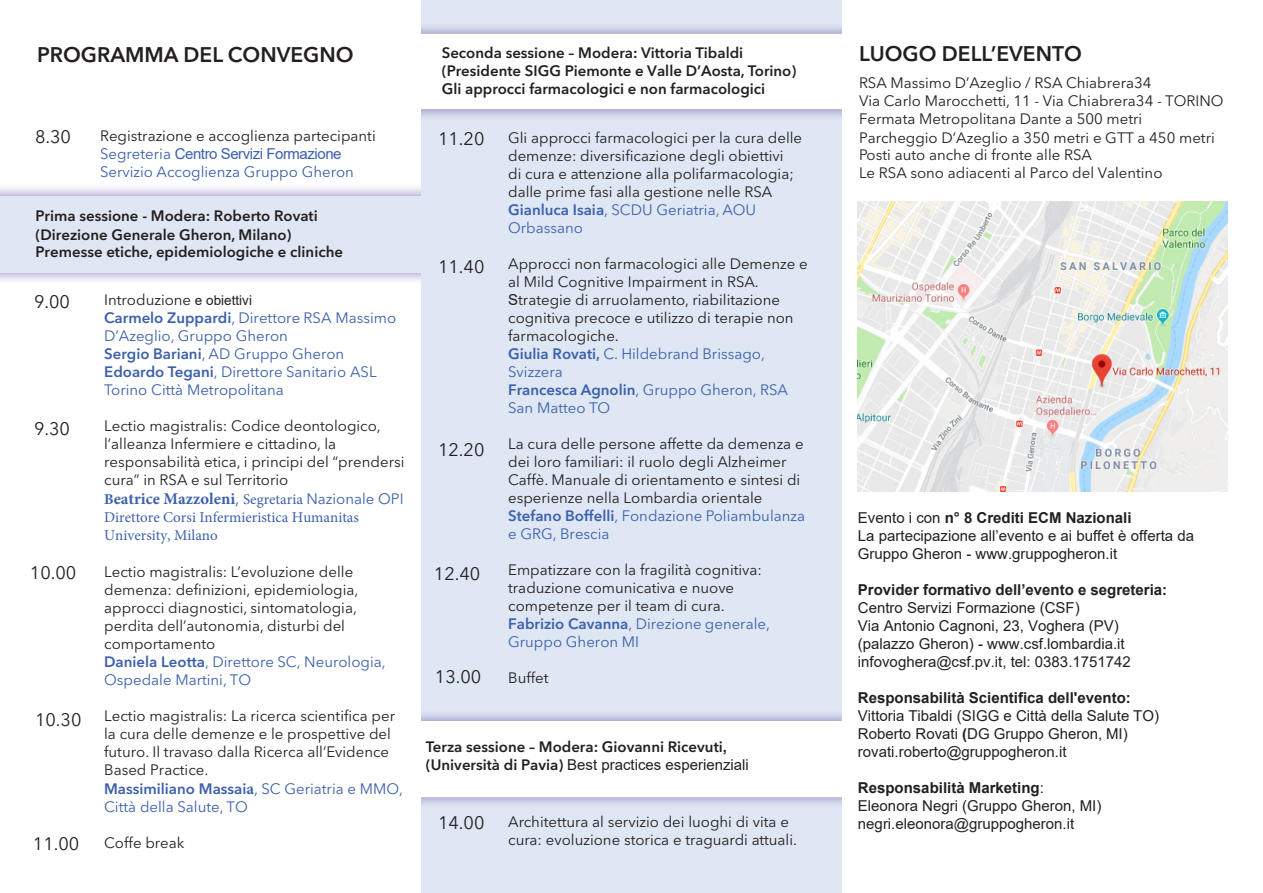
<style>
.page{position:relative;width:1263px;height:893px;background:#fff}
.page>*{position:absolute;margin:0;border:0;box-sizing:border-box;transform-origin:0 0}
.t1{font:600 21px "Avenir Next LT Pro";color:#231f20}
.t2{font:18px "Avenir Next LT Pro";color:#231f20}
.t3{font:700 16.5px "Minion Pro";color:#3c60ac}
.t4{font:15px/18px "Avenir Next LT Pro";color:#231f20}
.t5{font:15px/18px "Arial";color:#231f20}
.t6{font:600 15px/18px "Avenir Next LT Pro";color:#231f20}
.t7{font:15px/18px "Avenir Next LT Pro";color:#3c60ac}
.t8{font:15px/18px "Minion Pro";color:#3c60ac}
.s1{color:#231f20}
.s2{font-family:"Arial"}
.s3{font-family:"Arial";font-size:13.5px;color:#231f20}
.s4{font-weight:600}
.s5{font-size:15px}
.s6{font-family:"Avenir Next LT Pro";font-weight:400}
.s7{font-weight:400;font-size:15px}
.s8{font-family:"Avenir Next LT Pro";font-weight:400;font-size:15px}
.s9{font-weight:600;color:#3c60ac}
.s10{color:#3c60ac}
.s11{font-family:"Minion Pro";font-weight:700;font-size:16.5px;color:#3c60ac}
.s12{font-family:"Arial";font-weight:700}
.s13{font-family:"Arial";font-weight:400}
.s14{font-weight:700}
</style>
<div class="page">
<div style="left:421px;top:0;width:421px;height:893px;background:#dfe7f4"></div>
<div style="left:421px;top:33px;width:421px;height:77px;background:#fff"></div>
<div style="left:421px;top:721px;width:421px;height:76px;background:#fff"></div>
<div style="left:0;top:196px;width:421px;height:76px;background:#dfe7f4"></div>
<img style="left:858px;top:201px;width:370px;height:291px">
<p class="t1" style="left:37px;top:42px;width:318px">PROGRAMMA DEL CONVEGNO</p>
<p class="t2" style="left:35px;top:126px;width:37px">8.30</p>
<p class="t7" style="left:100px;top:127px;width:277px"><span class="s1">Registrazione e accoglienza partecipanti<br></span>Segreteria <span class="s2">Centro Servizi Formazione<br></span>Servizio Accoglienza Gruppo Gheron</p>
<p class="t6" style="left:36px;top:207px;width:309px">Prima sessione - Modera: Roberto Rovati (Direzione Generale Gheron, Milano)<br>Premesse etiche, epidemiologiche e cliniche</p>
<p class="t2" style="left:34px;top:291px;width:37px">9.00</p>
<p class="t2" style="left:34px;top:418px;width:37px">9.30</p>
<p class="t2" style="left:30px;top:562px;width:48px">10.00</p>
<p class="t2" style="left:35px;top:709px;width:48px">10.30</p>
<p class="t2" style="left:33px;top:833px;width:48px">11.00</p>
<p class="t7" style="left:104px;top:291px;width:294px"><span class="s1">Introduzione</span> <span class="s3">e obiettivi<br></span><span class="s4">Carmelo Zuppardi</span>, Direttore RSA Massimo<br>D’Azeglio, Gruppo Gheron<br><span class="s4">Sergio Bariani</span>, AD Gruppo Gheron<br><span class="s4">Edoardo Tegani</span>, Direttore Sanitario ASL<br>Torino Città Metropolitana</p>
<p class="t4" style="left:104px;top:417px;width:302px">Lectio magistralis: Codice deontologico, l’alleanza Infermiere e cittadino, la responsabilità etica, i principi del “prendersi cura” in RSA e sul Territorio</p>
<p class="t3" style="left:104px;top:487px;width:301px"><span class="s5">B</span>eatrice Mazzoleni<span class="s6">,</span> <span class="s7">Segretaria</span> <span class="s8">Nazionale OPI</span></p>
<p class="t8" style="left:104px;top:509px;width:256px">Direttore Corsi Infermieristica Humanitas<br>University, Milano</p>
<p class="t4" style="left:104px;top:563px;width:283px">Lectio magistralis: L’evoluzione delle demenza: definizioni, epidemiologia, approcci diagnostici, sintomatologia, perdita dell’autonomia, disturbi del comportamento<br><span class="s9">Daniela Leotta</span><span class="s10">, Direttore SC, Neurologia, Ospedale Martini, TO</span></p>
<p class="t4" style="left:104px;top:706px;width:300px">Lectio magistralis: La ricerca scientifica per la cura delle demenze e le prospettive del futuro. Il travaso dalla Ricerca all’Evidence Based Practice.<br><span class="s9">Massimiliano Massai</span><span class="s11">a</span><span class="s10">, SC Geriatria e MMO, Città della Salute, TO</span></p>
<p class="t4" style="left:104px;top:834px;width:82px">Coffe break</p>
<p class="t6" style="left:442px;top:43px;width:356px">Seconda sessione – Modera: Vittoria Tibaldi (Presidente SIGG Piemonte e Valle D’Aosta, Torino)<br>Gli approcci farmacologici e non farmacologici</p>
<p class="t2" style="left:438px;top:128px;width:48px">11.20</p>
<p class="t2" style="left:438px;top:256px;width:48px">11.40</p>
<p class="t2" style="left:438px;top:439px;width:48px">12.20</p>
<p class="t2" style="left:434px;top:563px;width:48px">12.40</p>
<p class="t2" style="left:435px;top:666px;width:48px">13.00</p>
<p class="t4" style="left:508px;top:129px;width:296px">Gli approcci farmacologici per la cura delle demenze: diversificazione degli obiettivi<br>di cura e attenzione alla polifarmacologia; dalle prime fasi alla gestione nelle RSA <span class="s9">Gianluca Isaia</span><span class="s10">, SCDU Geriatria, AOU Orbassano</span></p>
<p class="t4" style="left:508px;top:255px;width:301px">Approcci non farmacologici alle Demenze e al Mild Cognitive Impairment in RSA.<br><span class="s2">S</span>trategie di arruolamento, riabilitazione cognitiva precoce e utilizzo di terapie non farmacologiche.<br><span class="s9">Giulia Rovati,</span> <span class="s10">C. Hildebrand Brissago,<br>Svizzera<br></span><span class="s9">Francesca Agnolin</span><span class="s10">, Gruppo Gheron, RSA<br>San Matteo TO</span></p>
<p class="t4" style="left:508px;top:435px;width:298px">La cura delle persone affette da demenza e dei loro familiari: il ruolo degli Alzheimer Caffè. Manuale di orientamento e sintesi di esperienze nella Lombardia orientale <span class="s9">Stefano Boffelli</span><span class="s10">, Fondazione Poliambulanza e GRG, Brescia</span></p>
<p class="t4" style="left:508px;top:561px;width:263px">Empatizzare con la fragilità cognitiva: traduzione comunicativa e nuove competenze per il team di cura.<br><span class="s9">Fabrizio Cavanna</span><span class="s10">, Direzione generale,<br>Gruppo Gheron MI</span></p>
<p class="t4" style="left:508px;top:669px;width:42px">Buffet</p>
<p class="t6" style="left:426px;top:738px;width:325px">Terza sessione – Modera: Giovanni Ricevuti<span class="s12">, </span>(Università di Pavia) <span class="s13">Best practices esperienziali</span></p>
<p class="t2" style="left:438px;top:812px;width:48px">14.00</p>
<p class="t4" style="left:508px;top:813px;width:290px">Architettura al servizio dei luoghi di vita e cura: evoluzione storica e traguardi attuali.</p>
<p class="t1" style="left:859px;top:41px;width:224px">LUOGO DELL’EVENTO</p>
<p class="t4" style="left:859px;top:74px;width:366px">RSA Massimo D’Azeglio / RSA Chiabrera34<br>Via Carlo Marocchetti, 11 - Via Chiabrera34 - TORINO Fermata Metropolitana Dante a 500 metri Parcheggio D’Azeglio a 350 metri e GTT a 450 metri Posti auto anche di fronte alle RSA<br>Le RSA sono adiacenti al Parco del Valentino</p>
<p class="t5" style="left:858px;top:508px;width:338px">Evento i con <span class="s14">n° 8 Crediti ECM Nazionali<br></span>La partecipazione all’evento e ai buffet è offerta da<br>Gruppo Gheron - www.gruppogheron.it</p>
<p class="t5" style="left:858px;top:580px;width:311px"><span class="s14">Provider formativo dell’evento e segreteria:<br></span>Centro Servizi Formazione (CSF)<br>Via Antonio Cagnoni, 23, Voghera (PV) (palazzo Gheron) - www.csf.lombardia.it infovoghera@csf.pv.it, tel: 0383.1751742</p>
<p class="t5" style="left:858px;top:688px;width:303px"><span class="s14">Responsabilità Scientifica dell'evento:<br></span>Vittoria Tibaldi (SIGG e Città della Salute TO)<br>Roberto Rovati <span class="s14">(</span>DG Gruppo Gheron, MI) rovati.roberto@gruppogheron.it</p>
<p class="t5" style="left:858px;top:778px;width:245px"><span class="s14">Responsabilità Marketing</span>:<br>Eleonora Negri (Gruppo Gheron, MI) negri.eleonora@gruppogheron.it</p>
</div>
